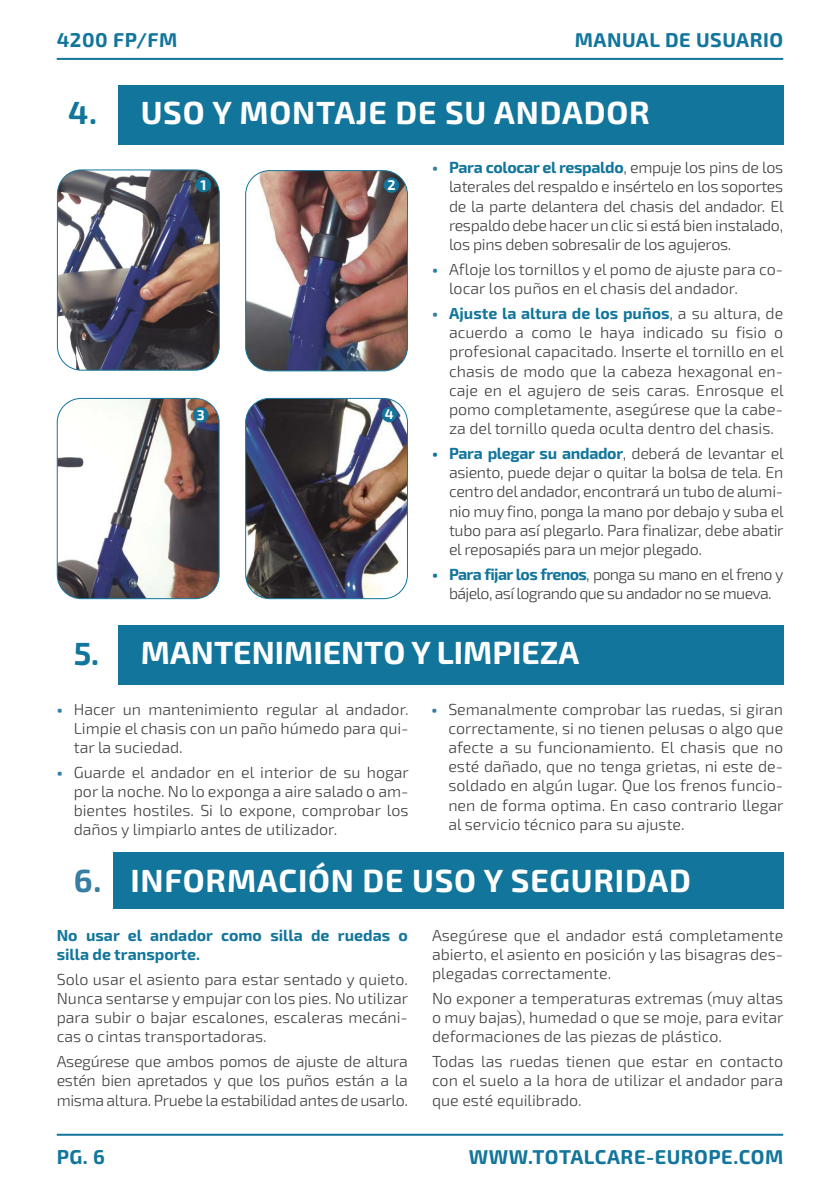
<style>
.page{position:relative;width:840px;height:1191px;background:#fff}
.page>*{position:absolute;margin:0;border:0;box-sizing:border-box;transform-origin:0 0}
._00-titulo{font:700 32px "Exo 2";letter-spacing:.025em;color:#fff}
._00-Titulo___Tripa{font:700 32px "Exo 2";letter-spacing:.025em;color:#fff}
._00-Titulo___Tripa-2{font:700 32px "Exo 2";color:#fff}
.Numeracion___Tripa{font:700 32px "Exo 2";color:#12769c}
.t1{font:700 32px "Exo 2";color:#367fa3}
.t2{font:700 20px "Exo 2";letter-spacing:.025em;color:#12769c}
.t3{font:300 16px/19.2px "Exo 2";color:#3e3e3f;text-align:justify}
.t4{font:300 16px/19.2px "Exo 2";letter-spacing:-.04em;color:#3e3e3f;text-align:center}
.t5{font:700 16px/19.2px "Exo 2";color:#12769c}
.t6{font:700 14px "Exo 2";color:#fff}
.s1{font-weight:800;color:#367fa3}
.s2{font-weight:700;color:#12769c}
.s3{font-weight:800;color:#12769c}
</style>
<div class="page">
<hr style="left:57px;top:58px;width:725px;height:2px;background:#12769c">
<hr style="left:57px;top:1133px;width:725px;height:2px;background:#12769c">
<div style="left:118px;top:85px;width:664px;height:59px;background:#12769c"></div>
<div style="left:118px;top:625px;width:665px;height:59px;background:#12769c"></div>
<img style="left:57px;top:170px;width:162px;height:200px">
<div style="left:57px;top:169px;width:162px;height:202px;border:1px solid #12769c;border-radius:24px"></div>
<div style="left:196px;top:177px;width:15px;height:15px;background:#12769c;border-radius:50%"></div>
<img style="left:245px;top:171px;width:162px;height:200px">
<div style="left:245px;top:170px;width:163px;height:201px;border:1px solid #12769c;border-radius:24px"></div>
<div style="left:383px;top:177px;width:16px;height:16px;background:#12769c;border-radius:50%"></div>
<img style="left:57px;top:398px;width:162px;height:200px">
<div style="left:57px;top:398px;width:162px;height:201px;border:1px solid #12769c;border-radius:24px"></div>
<div style="left:193px;top:407px;width:15px;height:15px;background:#12769c;border-radius:50%"></div>
<img style="left:245px;top:398px;width:162px;height:200px">
<div style="left:245px;top:398px;width:163px;height:201px;border:1px solid #12769c;border-radius:24px"></div>
<div style="left:381px;top:407px;width:16px;height:15px;background:#12769c;border-radius:50%"></div>
<div style="left:113px;top:852px;width:670px;height:57px;background:#12769c"></div>
<p class="t2" style="left:57px;top:28px;width:122px">4200 FP/FM</p>
<p class="t2" style="left:574px;top:28px;width:210px">MANUAL DE USUARIO</p>
<p class="Numeracion___Tripa" style="left:68px;top:94px;width:31px">4.</p>
<p class="_00-Titulo___Tripa" style="left:141px;top:94px;width:510px">USO Y MONTAJE DE SU ANDADOR</p>
<p class="t6" style="left:200px;top:176px;width:8px">1</p>
<p class="t6" style="left:387px;top:177px;width:10px">2</p>
<p class="t6" style="left:197px;top:406px;width:9px">3</p>
<p class="t6" style="left:384px;top:406px;width:10px">4</p>
<p class="t3" style="left:449px;top:158px;width:336px;text-indent:-17px"><span class="s1">•</span> <span class="s2">Para colocar el respaldo</span>, empuje los pins de los laterales del respaldo e insértelo en los soportes de la parte delantera del chasis del andador. El respaldo debe hacer un clic si está bien instalado, los pins deben sobresalir de los agujeros.</p>
<p class="t3" style="left:449px;top:260px;width:335px;text-indent:-17px"><span class="s1">•</span> Afloje los tornillos y el pomo de ajuste para co&shy;locar los puños en el chasis del andador.</p>
<p class="t3" style="left:449px;top:304px;width:336px;text-indent:-17px"><span class="s1">•</span> <span class="s2">Ajuste la altura de los puños</span>, a su altura, de acuerdo a como le haya indicado su fisio o profesional capacitado. Inserte el tornillo en el chasis de modo que la cabeza hexagonal en&shy;caje en el agujero de seis caras. Enrosque el pomo completamente, asegúrese que la cabe&shy;za del tornillo queda oculta dentro del chasis.</p>
<p class="t3" style="left:449px;top:444px;width:336px;text-indent:-17px"><span class="s3">•</span> <span class="s2">Para plegar su andador</span>, deberá de levantar el asiento, puede dejar o quitar la bolsa de tela. En centro del andador, encontrará un tubo de alumi&shy;nio muy fino, ponga la mano por debajo y suba el tubo para así plegarlo. Para finalizar, debe abatir el reposapiés para un mejor plegado.</p>
<p class="t4" style="left:432px;top:565px;width:353px"><span class="s3">•</span> <span class="s2">Para fijar los frenos</span>, ponga su mano en el freno y bájelo, así logrando que su andador no se mueva.</p>
<p class="Numeracion___Tripa" style="left:74px;top:634px;width:27px">5.</p>
<p class="_00-Titulo___Tripa-2" style="left:141px;top:634px;width:440px">MANTENIMIENTO Y LIMPIEZA</p>
<p class="t3" style="left:74px;top:699px;width:336px;text-indent:-17px"><span class="s1">•</span> Hacer un mantenimiento regular al andador.<br>Limpie el chasis con un paño húmedo para qui&shy;tar la suciedad.</p>
<p class="t3" style="left:74px;top:763px;width:336px;text-indent:-17px"><span class="s1">•</span> Guarde el andador en el interior de su hogar por la noche. No lo exponga a aire salado o am&shy;bientes hostiles. Si lo expone, comprobar los daños y limpiarlo antes de utilizador.</p>
<p class="t3" style="left:448px;top:699px;width:336px;text-indent:-17px"><span class="s1">•</span> Semanalmente comprobar las ruedas, si giran correctamente, si no tienen pelusas o algo que afecte a su funcionamiento. El chasis que no esté dañado, que no tenga grietas, ni este de&shy;soldado en algún lugar. Que los frenos funcio&shy;nen de forma optima. En caso contrario llegar al servicio técnico para su ajuste.</p>
<p class="t1" style="left:74px;top:861px;width:29px">6.</p>
<p class="_00-titulo" style="left:130px;top:861px;width:561px">INFORMACIÓN DE USO Y SEGURIDAD</p>
<p class="t5" style="left:57px;top:925px;width:352px">No usar el andador como silla de ruedas o silla de transporte.</p>
<p class="t3" style="left:57px;top:969px;width:353px">Solo usar el asiento para estar sentado y quieto.<br>Nunca sentarse y empujar con los pies. No utilizar para subir o bajar escalones, escaleras mecáni&shy;cas o cintas transportadoras.</p>
<p class="t3" style="left:57px;top:1052px;width:352px">Asegúrese que ambos pomos de ajuste de altura estén bien apretados y que los puños están a la misma altura. Pruebe la estabilidad antes de usarlo.</p>
<p class="t3" style="left:432px;top:925px;width:352px">Asegúrese que el andador está completamente abierto, el asiento en posición y las bisagras des&shy;plegadas correctamente.</p>
<p class="t3" style="left:432px;top:989px;width:353px">No exponer a temperaturas extremas (muy altas o muy bajas), humedad o que se moje, para evitar deformaciones de las piezas de plástico.</p>
<p class="t3" style="left:432px;top:1052px;width:352px">Todas las ruedas tienen que estar en contacto con el suelo a la hora de utilizar el andador para que esté equilibrado.</p>
<p class="t2" style="left:57px;top:1145px;width:50px">PG. 6</p>
<p class="t2" style="left:468px;top:1145px;width:316px">WWW.TOTALCARE-EUROPE.COM</p>
</div>
